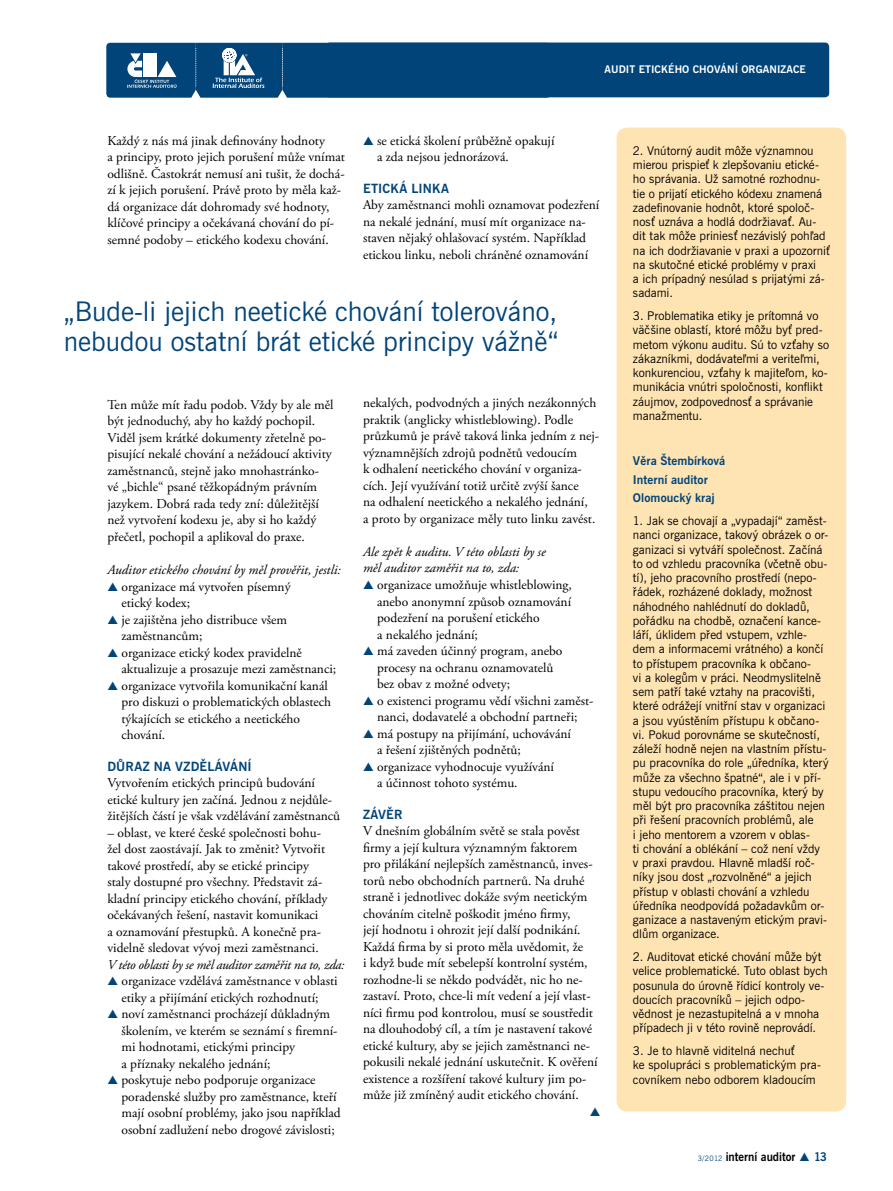
<style>
.page{position:relative;width:893px;height:1191px;background:#fff}
.page>*{position:absolute;margin:0;border:0;box-sizing:border-box;transform-origin:0 0}
.t1{font:27px/30px "News Gothic BT";color:#00447a}
.t2{font:13.5px/16.5px "Adobe Garamond Pro";color:#000}
.t3{font:italic 13.5px/16.5px "Adobe Garamond Pro";color:#000}
.t4{font:italic 13.5px "Adobe Garamond Pro";letter-spacing:-.02em;color:#000}
.t5{font:12.75px "News Gothic Bd BT";letter-spacing:.105em;color:#00447a}
.t6{font:12.75px "News Gothic Bd BT";letter-spacing:.125em;color:#00447a}
.t7{font:12px/14.2px "News Gothic BT";color:#000}
.t8{font:12px/18.5px "News Gothic Bd BT";letter-spacing:.005em;color:#00447a}
.t9{font:12px "News Gothic Bd BT";color:#000;scale:.95 1}
.t10{font:10.5px "News Gothic Bd BT";letter-spacing:.01em;color:#fff}
.s1{color:#00447a}
.s2{font-family:"News Gothic BT";font-size:7.5px;color:#00447a}
</style>
<div class="page">
<svg style="left:106px;top:43px;width:445px;height:55px;background:#225d8c"></svg>
<div style="left:325px;top:43px;width:504px;height:54px;background:#00447a;border-radius:4px"></div>
<div style="left:617px;top:128px;width:229px;height:983px;background:#fee3b3;border-radius:11px"></div>
<p class="t10" style="left:605px;top:63px;width:203px">Audit etického chov ání organizace</p>
<p class="t2" style="left:107px;top:133px;width:239px">Každý z nás má jinak definovány hodnoty<br>a principy, proto jejich porušení může vnímat odlišně. Častokrát nemusí ani tušit, že dochá&shy;zí k jejich porušení. Právě proto by měla kaž&shy;dá organizace dát dohromady své hodnoty, klíčové principy a očekávaná chování do pí&shy;semné podoby – etického kodexu chování.</p>
<p class="t2" style="left:377px;top:133px;width:179px;text-indent:-14px"><span class="s1">▲</span> se etická školení průběžně opakují a zda nejsou jednorázová.</p>
<p class="t6" style="left:363px;top:180px;width:86px">Etická linka</p>
<p class="t2" style="left:363px;top:197px;width:238px">Aby zaměstnanci mohli oznamovat podezření na nekalé jednání, musí mít organizace na&shy;staven nějaký ohlašovací systém. Například etickou linku, neboli chráněné oznamování</p>
<h1 class="t1" style="left:64px;top:297px;width:496px">„Bude-li jejich neetické chování tolerováno, nebudou ostatní brát etické principy vážně“</h1>
<p class="t2" style="left:107px;top:397px;width:228px">Ten může mít řadu podob. Vždy by ale měl být jednoduchý, aby ho každý pochopil.<br>Viděl jsem krátké dokumenty zřetelně po&shy;pisující nekalé chování a nežádoucí aktivity zaměstnanců, stejně jako mnohastránko&shy;vé „bichle“ psané těžkopádným právním jazykem. Dobrá rada tedy zní: důležitější než vytvoření kodexu je, aby si ho každý přečetl, pochopil a aplikoval do praxe.</p>
<p class="t3" style="left:107px;top:562px;width:235px">Auditor etického chování by měl prověřit, jestli:</p>
<p class="t2" style="left:121px;top:578px;width:171px;text-indent:-14px"><span class="s1">▲</span> organizace má vytvořen písemný etický kodex;</p>
<p class="t2" style="left:121px;top:611px;width:167px;text-indent:-14px"><span class="s1">▲</span> je zajištěna jeho distribuce všem zaměstnancům;</p>
<p class="t2" style="left:121px;top:644px;width:216px;text-indent:-14px"><span class="s1">▲</span> organizace etický kodex pravidelně aktualizuje a prosazuje mezi zaměstnanci;</p>
<p class="t2" style="left:121px;top:677px;width:211px;text-indent:-14px"><span class="s1">▲</span> organizace vytvořila komunikační kanál pro diskuzi o problematických oblastech týkajících se etického a neetického chování.</p>
<p class="t5" style="left:107px;top:757px;width:146px">Důraz na vzdělávání</p>
<p class="t2" style="left:107px;top:775px;width:234px">Vytvořením etických principů budování etické kultury jen začíná. Jednou z nejdůle&shy;žitějších částí je však vzdělávání zaměstnanců</p>
<p class="t2" style="left:107px;top:824px;width:222px">– oblast, ve které české společnosti bohu&shy;žel dost zaostávají. Jak to změnit? Vytvořit takové prostředí, aby se etické principy staly dostupné pro všechny. Představit zá&shy;kladní principy etického chování, příklady očekávaných řešení, nastavit komunikaci<br>a oznamování přestupků. A konečně pra&shy;videlně sledovat vývoj mezi zaměstnanci.</p>
<p class="t4" style="left:107px;top:956px;width:239px">V této oblasti by se měl auditor zaměřit na to, zda:</p>
<p class="t2" style="left:107px;top:973px;width:232px;text-align:center"><span class="s1">▲</span> organizace vzdělává zaměstnance v oblasti etiky a přijímání etických rozhodnutí;</p>
<p class="t2" style="left:121px;top:1006px;width:218px;text-indent:-14px"><span class="s1">▲</span> noví zaměstnanci procházejí důkladným školením, ve kterém se seznámí s firemní&shy;mi hodnotami, etickými principy<br>a příznaky nekalého jednání;</p>
<p class="t2" style="left:121px;top:1072px;width:221px;text-indent:-14px"><span class="s1">▲</span> poskytuje nebo podporuje organizace poradenské služby pro zaměstnance, kteří mají osobní problémy, jako jsou například osobní zadlužení nebo drogové závislosti;</p>
<p class="t2" style="left:363px;top:395px;width:238px">nekalých, podvodných a jiných nezákonných praktik (anglicky whistleblowing). Podle průzkumů je právě taková linka jedním z nej&shy;významnějších zdrojů podnětů vedoucím<br>k odhalení neetického chování v organiza&shy;cích. Její využívání totiž určitě zvýší šance<br>na odhalení neetického a nekalého jednání,<br>a proto by organizace měly tuto linku zavést.</p>
<p class="t3" style="left:363px;top:544px;width:184px">Ale zpět k auditu. V této oblasti by se měl auditor zaměřit na to, zda:</p>
<p class="t2" style="left:377px;top:577px;width:196px;text-indent:-14px"><span class="s1">▲</span> organizace umožňuje whistleblowing, anebo anonymní způsob oznamování podezření na porušení etického<br>a nekalého jednání;</p>
<p class="t2" style="left:377px;top:643px;width:187px;text-indent:-14px"><span class="s1">▲</span> má zaveden účinný program, anebo procesy na ochranu oznamovatelů bez obav z možné odvety;</p>
<p class="t2" style="left:363px;top:692px;width:232px;text-align:center"><span class="s1">▲</span> o existenci programu vědí všichni zaměst&shy;nanci, dodavatelé a obchodní partneři;</p>
<p class="t2" style="left:377px;top:725px;width:195px;text-indent:-14px"><span class="s1">▲</span> má postupy na přijímání, uchovávání a řešení zjištěných podnětů;</p>
<p class="t2" style="left:377px;top:758px;width:178px;text-indent:-14px"><span class="s1">▲</span> organizace vyhodnocuje využívání a účinnost tohoto systému.</p>
<p class="t6" style="left:363px;top:805px;width:41px">Závěr</p>
<p class="t2" style="left:363px;top:823px;width:236px">V dnešním globálním světě se stala pověst firmy a její kultura významným faktorem pro přilákání nejlepších zaměstnanců, inves&shy;torů nebo obchodních partnerů. Na druhé straně i jednotlivec dokáže svým neetickým chováním citelně poškodit jméno firmy,<br>její hodnotu i ohrozit její další podnikání.<br>Každá firma by si proto měla uvědomit, že<br>i když bude mít sebelepší kontrolní systém, rozhodne-li se někdo podvádět, nic ho ne&shy;zastaví. Proto, chce-li mít vedení a její vlast&shy;níci firmu pod kontrolou, musí se soustředit na dlouhodobý cíl, a tím je nastavení takové etické kultury, aby se jejich zaměstnanci ne&shy;pokusili nekalé jednání uskutečnit. K ověření existence a rozšíření takové kultury jim po&shy;může již zmíněný audit etického chování.</p>
<p class="t7" style="left:633px;top:144px;width:198px">2. Vnútorný audit môže významnou mierou prispieť k zlepšovaniu etické&shy;ho správania. Už samotné rozhodnu&shy;tie o prijatí etického kódexu znamená zadefinovanie hodnôt, ktoré spoloč&shy;nosť uznáva a hodlá dodržiavať. Au&shy;dit tak môže priniesť nezávislý pohľad na ich dodržiavanie v praxi a upozorniť na skutočné etické problémy v praxi<br>a ich prípadný nesúlad s prijatými zá&shy;sadami.</p>
<p class="t7" style="left:633px;top:309px;width:198px">3. Problematika etiky je prítomná vo väčšine oblastí, ktoré môžu byť pred&shy;metom výkonu auditu. Sú to vzťahy so zákazníkmi, dodávateľmi a veriteľmi, konkurenciou, vzťahy k majiteľom, ko&shy;munikácia vnútri spoločnosti, konflikt záujmov, zodpovednosť a správanie manažmentu.</p>
<p class="t8" style="left:633px;top:452px;width:94px">Věra Štembírková<br>I nterní auditor<br>Olomoucký kraj</p>
<p class="t7" style="left:633px;top:514px;width:197px">1. Jak se chovají a „vypadají“ zaměst&shy;nanci organizace, takový obrázek o or&shy;ganizaci si vytváří společnost. Začíná to od vzhledu pracovníka (včetně obu&shy;tí), jeho pracovního prostředí (nepo&shy;řádek, rozházené doklady, možnost náhodného nahlédnutí do dokladů, pořádku na chodbě, označení kance&shy;láří, úklidem před vstupem, vzhle&shy;dem a informacemi vrátného) a končí to přístupem pracovníka k občano-<br>vi a kolegům v práci. Neodmyslitelně sem patří také vztahy na pracovišti, které odrážejí vnitřní stav v organizaci a jsou vyústěním přístupu k občano&shy;vi. Pokud porovnáme se skutečností, záleží hodně nejen na vlastním přístu&shy;pu pracovníka do role „úředníka, který může za všechno špatné“, ale i v pří&shy;stupu vedoucího pracovníka, který by měl být pro pracovníka záštitou nejen při řešení pracovních problémů, ale<br>i jeho mentorem a vzorem v oblas-<br>ti chování a oblékání – což není vždy v praxi pravdou. Hlavně mladší roč&shy;níky jsou dost „rozvolněné“ a jejich přístup v oblasti chování a vzhledu úředníka neodpovídá požadavkům or&shy;ganizace a nastaveným etickým pravi&shy;dlům organizace.</p>
<p class="t7" style="left:633px;top:950px;width:196px">2. Auditovat etické chování může být velice problematické. Tuto oblast bych posunula do úrovně řídicí kontroly ve&shy;doucích pracovníků – jejich odpo&shy;vědnost je nezastupitelná a v mnoha případech ji v této rovině neprovádí.</p>
<p class="t7" style="left:633px;top:1044px;width:190px">3. Je to hlavně viditelná nechuť<br>ke spolupráci s problematickým pra&shy;covníkem nebo odborem kladoucím</p>
<p class="t9" style="left:698px;top:1148px;width:138px"><span class="s2">3/2012</span> interní auditor <span class="s1">▲ 13</span></p>
</div>
